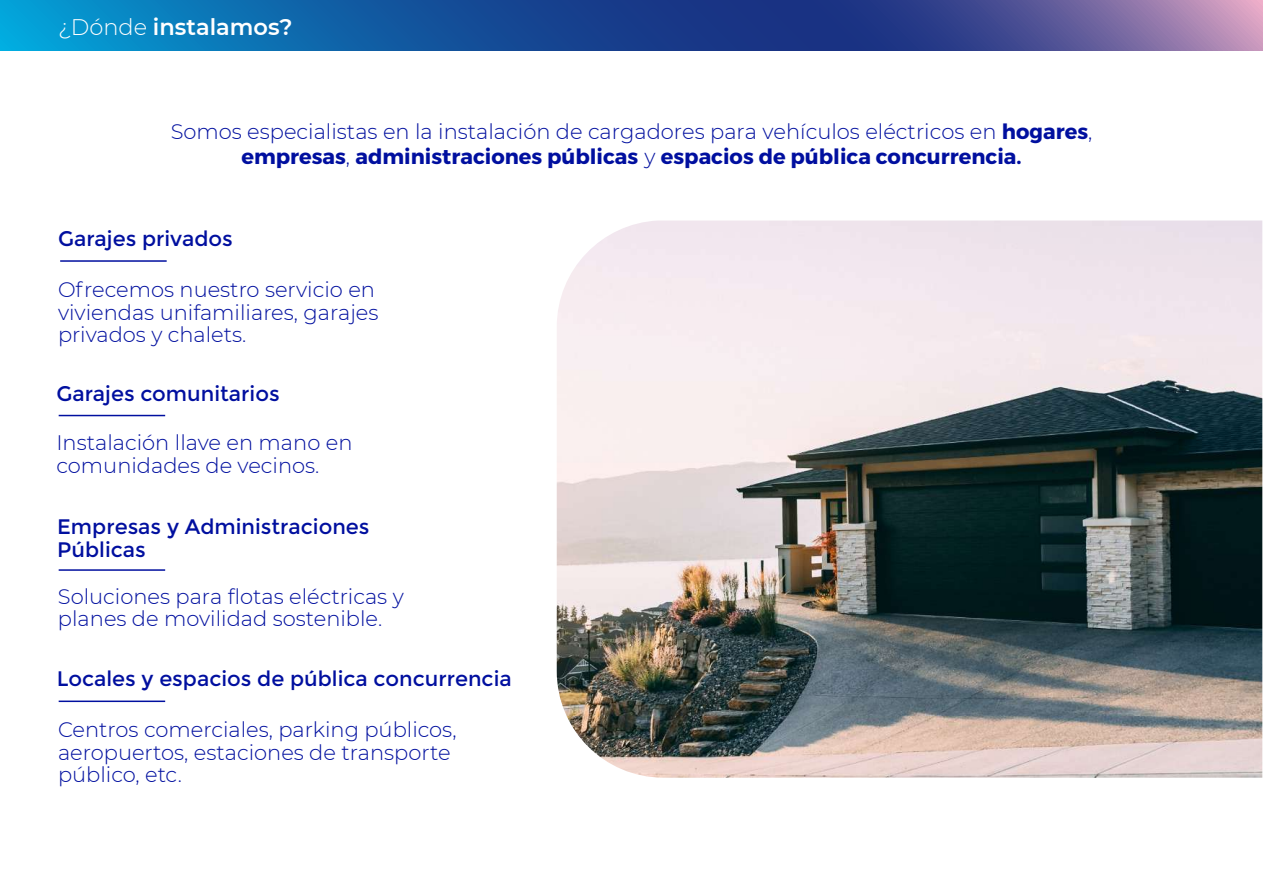
<style>
.page{position:relative;width:1263px;height:893px;background:#fff}
.page>*{position:absolute;margin:0;border:0;box-sizing:border-box;transform-origin:0 0}
.t1{font:600 22.5px "Montserrat";color:#fff}
.t2{font:300 21px/22.5px "Montserrat";color:#000f9f}
.t3{font:21px/22.5px "Montserrat";color:#000f9f}
.s1{font-weight:300}
.s2{font-weight:700}
</style>
<div class="page">
<svg style="left:0;top:0;width:1263px;height:51px;background:#2c5ca0"></svg>
<img style="left:557px;top:220px;width:705px;height:558px">
<hr style="left:60px;top:260px;width:107px;height:2px;background:#000f9f">
<hr style="left:59px;top:415px;width:106px;height:1px;background:#000f9f">
<hr style="left:59px;top:569px;width:106px;height:2px;background:#000f9f">
<hr style="left:59px;top:700px;width:106px;height:2px;background:#000f9f">
<p class="t1" style="left:58px;top:11px;width:236px"><span class="s1">¿Dónde</span> instalamos?</p>
<p class="t2" style="left:171px;top:118px;width:923px;line-height:25.2px;text-align:center">Somos especialistas en la instalación de cargadores para vehículos eléctricos en <span class="s2">hogares</span>, <span class="s2">empresas</span>, <span class="s2">administraciones públicas</span> y <span class="s2">espacios de pública concurrencia.</span></p>
<p class="t3" style="left:58px;top:228px;width:176px">Garajes privados</p>
<p class="t2" style="left:58px;top:278px;width:322px">Ofrecemos nuestro servicio en viviendas unifamiliares, garajes privados y chalets.</p>
<p class="t3" style="left:57px;top:382px;width:225px">Garajes comunitarios</p>
<p class="t2" style="left:56px;top:431px;width:297px">Instalación llave en mano en comunidades de vecinos.</p>
<p class="t3" style="left:57px;top:516px;width:314px">Empresas y Administraciones<br>Públicas</p>
<p class="t2" style="left:58px;top:584px;width:347px">Soluciones para flotas eléctricas y planes de movilidad sostenible.</p>
<p class="t3" style="left:57px;top:668px;width:457px">Locales y espacios de pública concurrencia</p>
<p class="t2" style="left:58px;top:718px;width:400px">Centros comerciales, parking públicos, aeropuertos, estaciones de transporte público, etc.</p>
</div>
